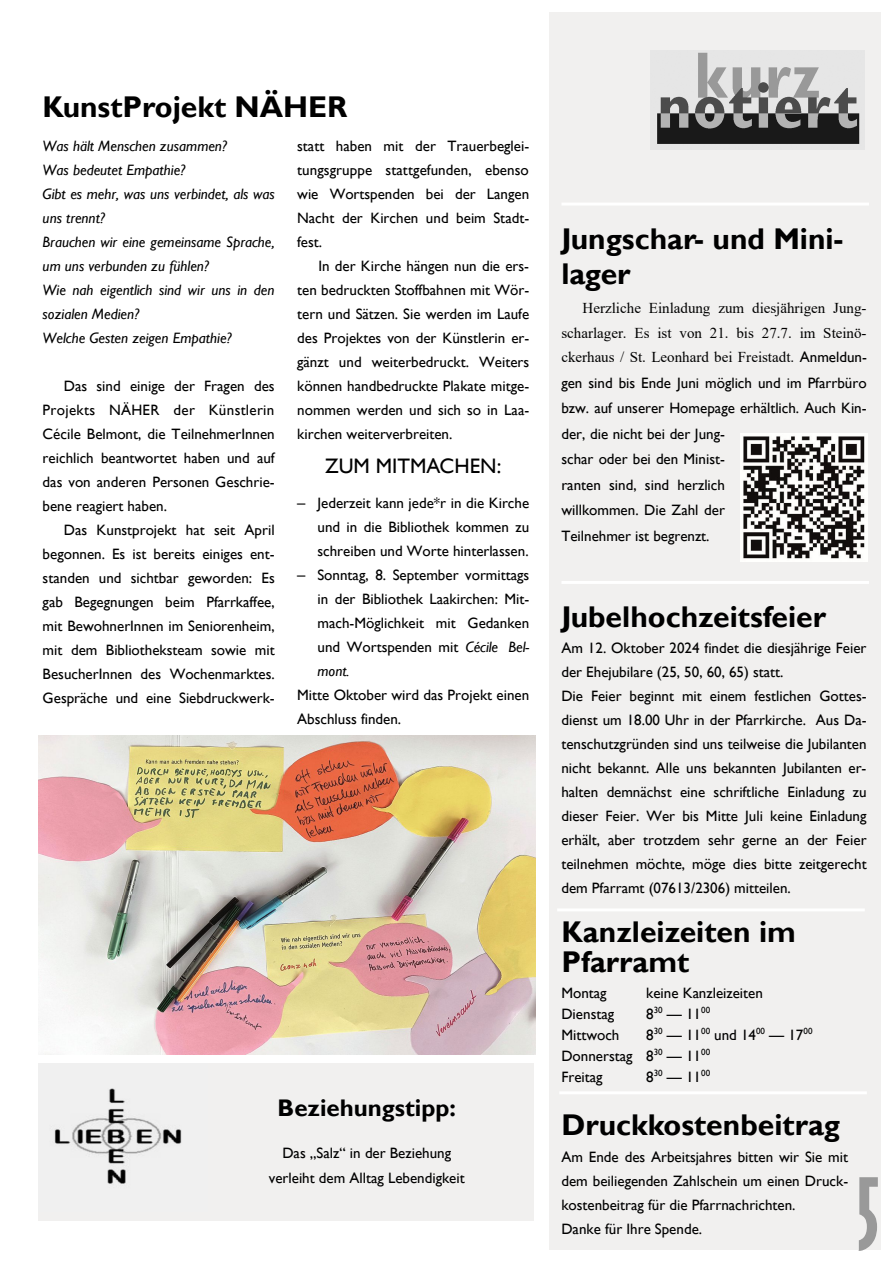
<style>
.page{position:relative;width:893px;height:1263px;background:#fff}
.page>*{position:absolute;margin:0;border:0;box-sizing:border-box;transform-origin:0 0}
.t1{font:700 extra-condensed 91.5px "Gill Sans";color:#999}
.t2{font:700 30px/34.8px "Gill Sans";color:#000}
.t3{font:700 24px "Gill Sans";color:#000}
.t4{font:21px "Gill Sans";color:#000}
.t5{font:15px/24px "Gill Sans";color:#000;text-align:justify}
.t6{font:italic 15px/24px "Gill Sans";color:#000}
.t7{font:15px/25.5px "Times New Roman";color:#000;text-align:right}
.s1{font-family:"Arial"}
.s2{font-style:italic}
.s3{font-family:"Gill Sans"}
</style>
<div class="page">
<div style="left:549px;top:13px;width:331px;height:1237px;background:#f1f0ef"></div>
<img style="left:651px;top:51px;width:213px;height:99px">
<hr style="left:561px;top:203px;width:308px;height:3px;background:#fff">
<div style="left:38px;top:1063px;width:496px;height:157px;background:#f1f0ef"></div>
<img style="left:54px;top:1088px;width:128px;height:96px">
<hr style="left:559px;top:1091px;width:308px;height:3px;background:#fff">
<hr style="left:561px;top:581px;width:308px;height:3px;background:#fff">
<img style="left:740px;top:434px;width:127px;height:127px">
<hr style="left:557px;top:908px;width:308px;height:3px;background:#fff">
<img style="left:38px;top:735px;width:498px;height:319px">
<h2 class="t2" style="left:43px;top:89px;width:306px">KunstProjekt NÄHER</h2>
<p class="t6" style="left:43px;top:134px;width:234px">Was hält Menschen zusammen?<br>Was bedeutet Empathie?<br>Gibt es mehr, was uns verbindet, als was uns trennt?<br>Brauchen wir eine gemeinsame Sprache, um uns verbunden zu fühlen?<br>Wie nah eigentlich sind wir uns in den sozialen Medien?<br>Welche Gesten zeigen Empathie?</p>
<p class="t5" style="left:43px;top:374px;width:234px;text-indent:21px">Das sind einige der Fragen des Projekts NÄHER der Künstlerin Cécile Belmont, die TeilnehmerInnen reichlich beantwortet haben und auf das von anderen Personen Geschrie&shy;bene reagiert haben.</p>
<p class="t5" style="left:43px;top:518px;width:234px;text-indent:21px">Das Kunstprojekt hat seit April begonnen. Es ist bereits einiges ent&shy;standen und sichtbar geworden: Es gab Begegnungen beim Pfarrkaffee, mit BewohnerInnen im Seniorenheim, mit dem Bibliotheksteam sowie mit BesucherInnen des Wochenmarktes.<br>Gespräche und eine Siebdruckwerk-</p>
<p class="t5" style="left:297px;top:134px;width:234px">statt haben mit der Trauerbeglei&shy;tungsgruppe stattgefunden, ebenso wie Wortspenden bei der Langen Nacht der Kirchen und beim Stadt&shy;fest.</p>
<p class="t5" style="left:297px;top:254px;width:234px;text-indent:21px">In der Kirche hängen nun die ers&shy;ten bedruckten Stoffbahnen mit Wör&shy;tern und Sätzen. Sie werden im Laufe des Projektes von der Künstlerin er&shy;gänzt und weiterbedruckt. Weiters können handbedruckte Plakate mitge&shy;nommen werden und sich so in Laa&shy;kirchen weiterverbreiten.</p>
<h3 class="t4" style="left:325px;top:453px;width:178px">ZUM MITMACHEN:</h3>
<p class="t5" style="left:317px;top:491px;width:213px;text-indent:-20px"><span class="s1">–</span> Jederzeit kann jede*r in die Kirche und in die Bibliothek kommen zu schreiben und Worte hinterlassen.</p>
<p class="t5" style="left:317px;top:563px;width:213px;text-indent:-20px"><span class="s1">–</span> Sonntag, 8. September vormittags in der Bibliothek Laakirchen: Mit&shy;mach-Möglichkeit mit Gedanken und Wortspenden mit <span class="s2">Cécile Bel&shy;mont.</span></p>
<p class="t5" style="left:297px;top:683px;width:234px">Mitte Oktober wird das Projekt einen<br>Abschluss finden.</p>
<h3 class="t3" style="left:278px;top:1094px;width:180px">Beziehungstipp:</h3>
<p class="t5" style="left:269px;top:1140px;width:197px;line-height:25.5px;text-align:center">Das „Salz“ in der Beziehung verleiht dem Alltag Lebendigkeit</p>
<h2 class="t2" style="left:561px;top:221px;width:284px">Jungschar- und Mini&shy;lager</h2>
<p class="t7" style="left:561px;top:295px;width:307px">Herzliche Einladung zum diesjährigen Jung&shy;scharlager. Es ist von 21. bis 27.7. im Steinö-</p>
<p class="t7" style="left:561px;top:344px;width:307px">ckerhaus / St. Leonhard bei Freistadt. <span class="s3">Anmeldun-</span></p>
<p class="t5" style="left:561px;top:370px;width:307px;line-height:25.5px;text-align:left">gen sind bis Ende Juni möglich und im Pfarrbüro bzw. auf unserer Homepage erhältlich. Auch Kin&shy;der, die nicht bei der Jung-<br>schar oder bei den Minist-<br>ranten sind, sind herzlich<br>willkommen. Die Zahl der<br>Teilnehmer ist begrenzt.</p>
<h2 class="t2" style="left:561px;top:599px;width:266px">Jubelhochzeitsfeier</h2>
<p class="t5" style="left:561px;top:636px;width:307px;text-align:left">Am 12. Oktober 2024 findet die diesjährige Feier der Ehejubilare (25, 50, 60, 65) statt.<br>Die Feier beginnt mit einem festlichen Gottes&shy;dienst um 18.00 Uhr in der Pfarrkirche. Aus Da&shy;tenschutzgründen sind uns teilweise die Jubilanten nicht bekannt. Alle uns bekannten Jubilanten er&shy;halten demnächst eine schriftliche Einladung zu dieser Feier. Wer bis Mitte Juli keine Einladung erhält, aber trotzdem sehr gerne an der Feier teilnehmen möchte, möge dies bitte zeitgerecht dem Pfarramt (07613/2306) mitteilen.</p>
<h2 class="t2" style="left:561px;top:917px;width:236px;line-height:30px">Kanzleizeiten im<br>Pfarramt</h2>
<p class="t5" style="left:561px;top:981px;width:47px">Montag</p>
<p class="t5" style="left:646px;top:981px;width:118px">keine Kanzleizeiten</p>
<p class="t5" style="left:561px;top:1002px;width:54px">Dienstag</p>
<p class="t5" style="left:646px;top:1002px;width:65px">8<sup>30</sup> — 11<sup>00</sup></p>
<p class="t5" style="left:561px;top:1023px;width:60px">Mittwoch</p>
<p class="t5" style="left:561px;top:1024px;width:253px;line-height:21px;text-align:left;text-indent:85px">8<sup>30</sup> — 11<sup>00</sup> und 14<sup>00</sup> — 17<sup>00<br></sup>Donnerstag 8<sup>30</sup> — 11<sup>00<br></sup>Freitag</p>
<p class="t5" style="left:646px;top:1065px;width:65px">8<sup>30</sup> — 11<sup>00</sup></p>
<h2 class="t2" style="left:561px;top:1107px;width:280px">Druckkostenbeitrag</h2>
<p class="t5" style="left:561px;top:1144px;width:289px;text-align:left">Am Ende des Arbeitsjahres bitten wir Sie mit dem beiliegenden Zahlschein um einen Druck&shy;kostenbeitrag für die Pfarrnachrichten.<br>Danke für Ihre Spende.</p>
<h1 class="t1" style="left:857px;top:1159px;width:22px">5</h1>
</div>
